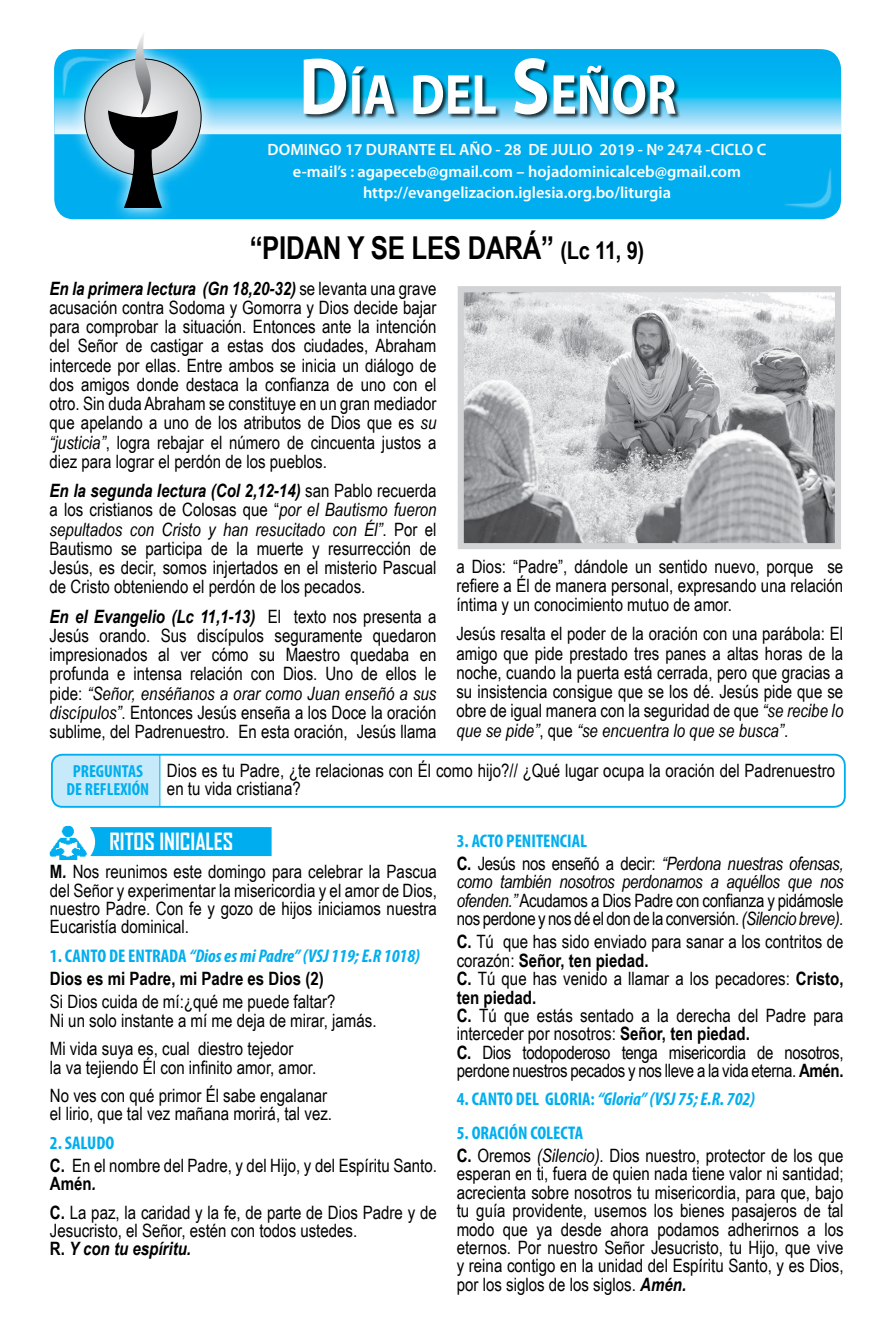
<style>
.page{position:relative;width:893px;height:1340px;background:#fff}
.page>*{position:absolute;margin:0;border:0;box-sizing:border-box;transform-origin:0 0}
.t1{font:700 31.5px "Arial Narrow";letter-spacing:-.01em;color:#000}
.t2{font:700 22.75px "Agency FB";color:#fff}
.t3{font:18.38px/18.4px "Arial Narrow";color:#000;text-align:justify}
.t4{font:italic 700 condensed 18.38px "Myriad Pro";color:#00aeef}
.t5{font:700 condensed 18.38px "Myriad Pro";color:#00aeef}
.t6{font:700 18.38px "Arial Narrow";color:#000}
.t7{font:700 condensed 17.5px/17.5px "Myriad Pro";color:#00aeef;text-align:center}
.t8{font:600 16.45px/21.3px "Myriad Pro";color:#fff;text-align:center}
.s1{font-size:24.5px}
.s2{font-weight:700;font-style:italic}
.s3{font-style:italic}
.s4{font-weight:700}
.s5{font-style:normal}
</style>
<div class="page">
<img style="left:50px;top:825px;width:37px;height:34px">
<div style="left:90px;top:827px;width:182px;height:29px;background:#00aeef"></div>
<div style="left:54px;top:49px;width:787px;height:170px;background:#00aeef;border-radius:20px"></div>
<svg style="left:54px;top:49px;width:787px;height:85px"></svg>
<div style="left:62px;top:56px;width:49px;height:41px;background:#0bb9f1"></div>
<svg style="left:785px;top:169px;width:46px;height:40px"></svg>
<div style="left:303px;top:58px;width:378px;height:62px;background:#000;opacity:.75"></div>
<svg style="left:304px;top:58px;width:372px;height:56px"></svg>
<div style="left:52px;top:754px;width:793px;height:52px;background:#c7eafb;border-radius:11px"></div>
<div style="left:159px;top:756px;width:686px;height:50px;background:#fff"></div>
<div style="left:51px;top:753px;width:795px;height:54px;border:2px solid #00aeef;border-radius:11px"></div>
<svg style="left:71px;top:49px;width:145px;height:171px"></svg>
<svg style="left:85px;top:59px;width:116px;height:116px"></svg>
<svg style="left:63px;top:33px;width:115px;height:175px"></svg>
<img style="left:465px;top:293px;width:369px;height:249px">
<div style="left:458px;top:286px;width:383px;height:263px;border:6px solid #d1d3d4"></div>
<p class="t8" style="left:268px;top:139px;width:500px">DOMINGO 17 DURANTE EL AÑO - 28 DE JULIO 2019 - Nº 2474 -CICLO C e-mail’s : agapeceb@gmail.com – hojadominicalceb@gmail.com http://evangelizacion.iglesia.org.bo/liturgia</p>
<h1 class="t1" style="left:250px;top:224px;width:396px">“PIDAN Y SE LES DARÁ” <span class="s1">(Lc 11, 9)</span></h1>
<p class="t3" style="left:50px;top:278px;width:388px;line-height:19.2px"><span class="s2">En la primera lectura (Gn 18,20-32)</span> se levanta una grave acusación contra Sodoma y Gomorra y Dios decide bajar para comprobar la situación. Entonces ante la intención del Señor de castigar a estas dos ciudades, Abraham intercede por ellas. Entre ambos se inicia un diálogo de dos amigos donde destaca la confianza de uno con el otro. Sin duda Abraham se constituye en un gran mediador que apelando a uno de los atributos de Dios que es <span class="s3">su “justicia”</span>, logra rebajar el número de cincuenta justos a diez para lograr el perdón de los pueblos.</p>
<p class="t3" style="left:50px;top:480px;width:388px;line-height:19.2px"><span class="s2">En la segunda lectura (Col 2,12-14)</span> san Pablo recuerda a los cristianos de Colosas que “<span class="s3">por el Bautismo fueron sepultados con Cristo y han resucitado con Él”</span>. Por el Bautismo se participa de la muerte y resurrección de Jesús, es decir, somos injertados en el misterio Pascual de Cristo obteniendo el perdón de los pecados.</p>
<p class="t3" style="left:50px;top:606px;width:388px;line-height:19.2px"><span class="s2">En el Evangelio (Lc 11,1-13)</span> El texto nos presenta a Jesús orando. Sus discípulos seguramente quedaron impresionados al ver cómo su Maestro quedaba en profunda e intensa relación con Dios. Uno de ellos le pide: <span class="s3">“Señor, enséñanos a orar como Juan enseñó a sus discípulos”</span>. Entonces Jesús enseña a los Doce la oración sublime, del Padrenuestro. En esta oración, Jesús llama</p>
<p class="t3" style="left:456px;top:556px;width:388px;line-height:19.2px">a Dios: “Padre”, dándole un sentido nuevo, porque se refiere a Él de manera personal, expresando una relación íntima y un conocimiento mutuo de amor.</p>
<p class="t3" style="left:456px;top:623px;width:388px;line-height:19.2px">Jesús resalta el poder de la oración con una parábola: El amigo que pide prestado tres panes a altas horas de la noche, cuando la puerta está cerrada, pero que gracias a su insistencia consigue que se los dé. Jesús pide que se obre de igual manera con la seguridad de que <span class="s3">“se recibe lo que se pide”</span>, que <span class="s3">“se encuentra lo que se busca”</span>.</p>
<p class="t7" style="left:67px;top:762px;width:84px">PREGUNTAS<br>DE REFLEXIÓN</p>
<p class="t3" style="left:167px;top:760px;width:670px">Dios es tu Padre, ¿te relacionas con Él como hijo?// ¿Qué lugar ocupa la oración del Padrenuestro en tu vida cristiana?</p>
<p class="t2" style="left:109px;top:827px;width:125px">RITOS INICIALES</p>
<p class="t3" style="left:50px;top:862px;width:388px"><span class="s4">M</span><span class="s2">.</span> Nos reunimos este domingo para celebrar la Pascua del Señor y experimentar la misericordia y el amor de Dios, nuestro Padre. Con fe y gozo de hijos iniciamos nuestra Eucaristía dominical.</p>
<p class="t4" style="left:50px;top:944px;width:372px"><span class="s5">1. CANTO DE ENTRADA</span> “Dios es mi Padre” (VSJ 119; E.R 1018)</p>
<p class="t6" style="left:50px;top:964px;width:275px">Dios es mi Padre, mi Padre es Dios (2)</p>
<p class="t3" style="left:50px;top:992px;width:328px">Si Dios cuida de mí:¿qué me puede faltar?<br>Ni un solo instante a mí me deja de mirar, jamás.</p>
<p class="t3" style="left:50px;top:1038px;width:268px">Mi vida suya es, cual diestro tejedor<br>la va tejiendo Él con infinito amor, amor.</p>
<p class="t3" style="left:50px;top:1085px;width:284px">No ves con qué primor Él sabe engalanar el lirio, que tal vez mañana morirá, tal vez.</p>
<p class="t5" style="left:50px;top:1130px;width:66px">2. SALUDO</p>
<p class="t3" style="left:50px;top:1155px;width:388px"><span class="s4">C.</span> En el nombre del Padre, y del Hijo, y del Espíritu Santo.<br><span class="s4">Amén</span><span class="s2">.</span></p>
<p class="t3" style="left:50px;top:1202px;width:388px;text-align:left"><span class="s4">C.</span> La paz, la caridad y la fe, de parte de Dios Padre y de<br>Jesucristo, el Señor, estén con todos ustedes.<br><span class="s4">R.</span> <span class="s2">Y con tu espíritu.</span></p>
<p class="t5" style="left:457px;top:829px;width:132px">3. ACTO PENITENCIAL</p>
<p class="t3" style="left:457px;top:853px;width:388px"><span class="s4">C.</span> Jesús nos enseñó a decir: <span class="s3">“Perdona nuestras ofensas, como también nosotros perdonamos a aquéllos que nos ofenden.”</span> Acudamos a Dios Padre con confianza y pidámosle nos perdone y nos dé el don de la conversión. <span class="s3">(Silencio breve).</span></p>
<p class="t3" style="left:457px;top:932px;width:388px;text-align:left"><span class="s4">C.</span> Tú que has sido enviado para sanar a los contritos de corazón: <span class="s4">Señor, ten piedad.<br>C.</span> Tú que has venido a llamar a los pecadores: <span class="s4">Cristo, ten piedad.<br>C.</span> Tú que estás sentado a la derecha del Padre para interceder por nosotros: <span class="s4">Señor, ten piedad.<br>C.</span> Dios todopoderoso tenga misericordia de nosotros, perdone nuestros pecados y nos lleve a la vida eterna. <span class="s4">Amén.</span></p>
<p class="t4" style="left:457px;top:1087px;width:300px"><span class="s5">4. CANTO DEL GLORIA:</span> “Gloria” (VSJ 75; E.R. 702)</p>
<p class="t5" style="left:457px;top:1121px;width:128px">5. ORACIÓN COLECTA</p>
<p class="t3" style="left:457px;top:1145px;width:388px"><span class="s4">C.</span> Oremos <span class="s3">(Silencio).</span> Dios nuestro, protector de los que esperan en ti, fuera de quien nada tiene valor ni santidad; acrecienta sobre nosotros tu misericordia, para que, bajo tu guía providente, usemos los bienes pasajeros de tal modo que ya desde ahora podamos adherirnos a los eternos. Por nuestro Señor Jesucristo, tu Hijo, que vive y reina contigo en la unidad del Espíritu Santo, y es Dios, por los siglos de los siglos. <span class="s2">Amén.</span></p>
</div>
